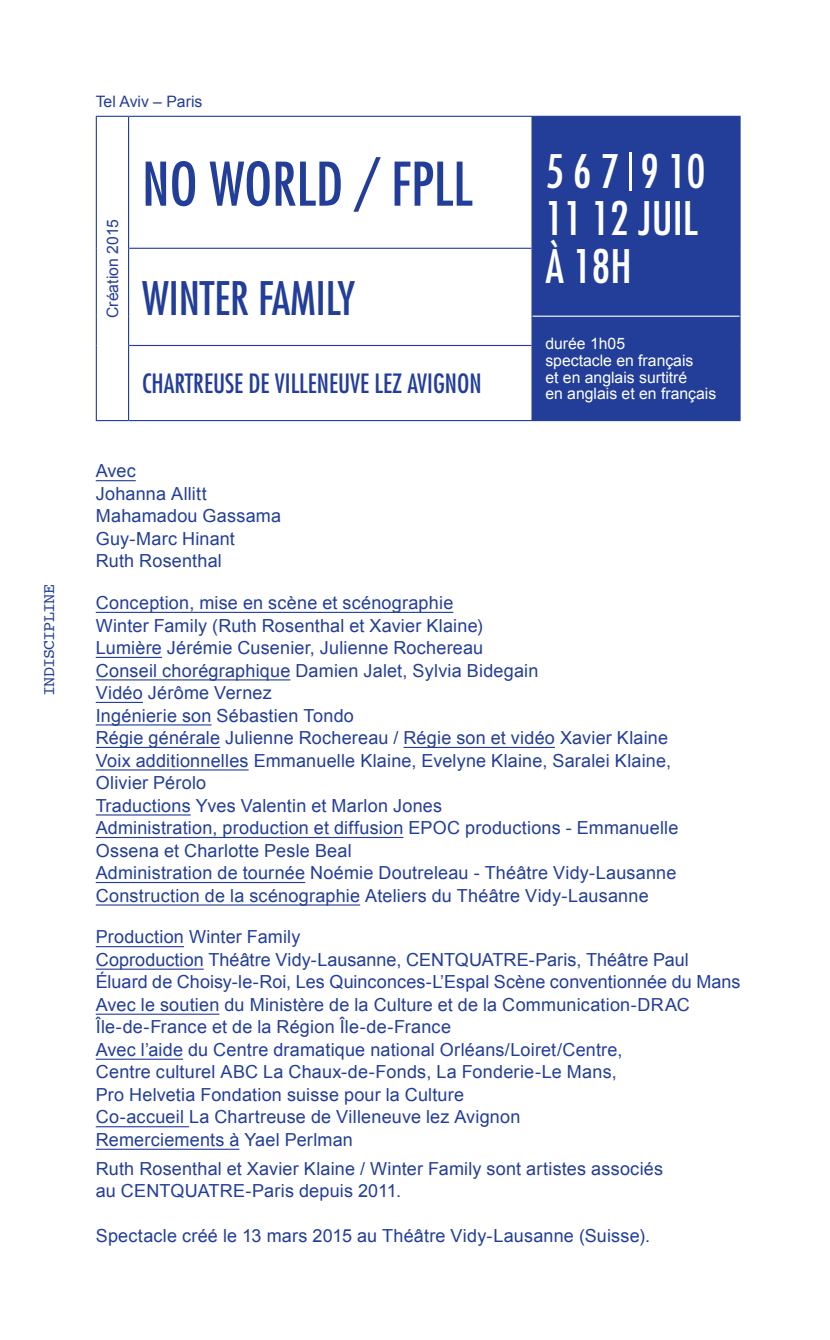
<style>
.page{position:relative;width:830px;height:1340px;background:#fff}
.page>*{position:absolute;margin:0;border:0;box-sizing:border-box;transform-origin:0 0}
.t1{font:condensed 58.5px "Futura LT";color:#233e98}
.t2{font:condensed 45px/47.2px "Futura LT";color:#fff}
.t3{font:condensed 45px "Futura LT";color:#233e98}
.t4{font:condensed 25.88px "Futura LT";color:#233e98}
.t5{font:18px/22.5px "Arial";letter-spacing:.01em;color:#233e98}
.t6{font:16.88px "Courier";letter-spacing:-.045em;color:#233e98}
.t7{font:15.75px/16.9px "Arial";color:#fff}
.t8{font:15.75px "Arial";color:#233e98}
</style>
<div class="page">
<hr style="left:96px;top:480px;width:40px;height:1px;background:#233e98">
<hr style="left:96px;top:612px;width:357px;height:1px;background:#233e98">
<hr style="left:96px;top:657px;width:66px;height:1px;background:#233e98">
<hr style="left:96px;top:679px;width:194px;height:1px;background:#233e98">
<hr style="left:96px;top:702px;width:47px;height:1px;background:#233e98">
<hr style="left:96px;top:724px;width:115px;height:1px;background:#233e98">
<hr style="left:96px;top:747px;width:124px;height:1px;background:#233e98">
<hr style="left:403px;top:747px;width:151px;height:1px;background:#233e98">
<hr style="left:96px;top:769px;width:152px;height:1px;background:#233e98">
<hr style="left:96px;top:814px;width:95px;height:1px;background:#233e98">
<hr style="left:96px;top:837px;width:307px;height:1px;background:#233e98">
<hr style="left:96px;top:882px;width:209px;height:1px;background:#233e98">
<hr style="left:96px;top:904px;width:264px;height:1px;background:#233e98">
<hr style="left:96px;top:946px;width:88px;height:1px;background:#233e98">
<hr style="left:96px;top:968px;width:107px;height:1px;background:#233e98">
<hr style="left:96px;top:1013px;width:123px;height:1px;background:#233e98">
<hr style="left:96px;top:1058px;width:87px;height:1px;background:#233e98">
<hr style="left:96px;top:1126px;width:93px;height:1px;background:#233e98">
<hr style="left:96px;top:1148px;width:143px;height:1px;background:#233e98">
<div style="left:532px;top:117px;width:207px;height:303px;background:#233e98"></div>
<hr style="left:128px;top:117px;width:1px;height:131px;background:#233e98">
<hr style="left:531px;top:117px;width:1px;height:131px;background:#233e98">
<hr style="left:128px;top:248px;width:1px;height:68px;background:#233e98">
<svg style="left:128px;top:316px;width:1px;height:29px"></svg>
<hr style="left:128px;top:345px;width:1px;height:75px;background:#233e98">
<hr style="left:531px;top:248px;width:1px;height:68px;background:#233e98">
<svg style="left:531px;top:316px;width:1px;height:29px"></svg>
<hr style="left:531px;top:345px;width:1px;height:75px;background:#233e98">
<hr style="left:129px;top:248px;width:402px;height:1px;background:#233e98">
<hr style="left:129px;top:345px;width:402px;height:1px;background:#233e98">
<hr style="left:96px;top:116px;width:32px;height:1px;background:#233e98">
<hr style="left:96px;top:117px;width:1px;height:131px;background:#233e98">
<hr style="left:96px;top:248px;width:1px;height:68px;background:#233e98">
<svg style="left:96px;top:316px;width:1px;height:29px"></svg>
<hr style="left:96px;top:345px;width:1px;height:75px;background:#233e98">
<hr style="left:96px;top:420px;width:32px;height:1px;background:#233e98">
<hr style="left:128px;top:116px;width:403px;height:1px;background:#233e98">
<hr style="left:531px;top:116px;width:209px;height:1px;background:#233e98">
<hr style="left:739px;top:117px;width:1px;height:131px;background:#233e98">
<hr style="left:739px;top:248px;width:1px;height:68px;background:#233e98">
<svg style="left:739px;top:316px;width:1px;height:29px"></svg>
<hr style="left:739px;top:345px;width:1px;height:75px;background:#233e98">
<hr style="left:128px;top:420px;width:403px;height:1px;background:#233e98">
<hr style="left:531px;top:420px;width:209px;height:1px;background:#233e98">
<hr style="left:532px;top:315px;width:207px;height:2px;background:#fff">
<hr style="left:628px;top:152px;width:3px;height:38px;background:#fff">
<p class="t6" style="left:36px;top:696px;width:114px;rotate:-90deg">indiscipline</p>
<p class="t8" style="left:96px;top:91px;width:108px">Tel Aviv – Paris</p>
<p class="t8" style="left:102px;top:318px;width:100px;rotate:-90deg">Création 2015</p>
<h1 class="t1" style="left:142px;top:149px;width:564px">NO WORLD / FPLL <sup>5</sup> <sup>6</sup> <sup>7</sup> <sup>9</sup> <sup>10</sup></h1>
<h2 class="t2" style="left:545px;top:195px;width:151px">11 12 JUIL<br>À 18H</h2>
<h2 class="t3" style="left:142px;top:271px;width:214px">WINTER FAMILY</h2>
<h3 class="t4" style="left:142px;top:368px;width:341px">CHARTREUSE DE VILLENEUVE LEZ AVIGNON</h3>
<p class="t7" style="left:545px;top:335px;width:172px">durée 1h05<br>spectacle en français<br>et en anglais surtitré<br>en anglais et en français</p>
<p class="t5" style="left:96px;top:460px;width:187px">Avec<br>Johanna Allitt<br>Mahamadou Gassama<br>Guy-Marc Hinant<br>Ruth Rosenthal</p>
<p class="t5" style="left:96px;top:591px;width:584px">Conception, mise en scène et scénographie<br>Winter Family (Ruth Rosenthal et Xavier Klaine)<br>Lumière Jérémie Cusenier, Julienne Rochereau<br>Conseil chorégraphique Damien Jalet, Sylvia Bidegain<br>Vidéo Jérôme Vernez<br>Ingénierie son Sébastien Tondo<br>Régie générale Julienne Rochereau / Régie son et vidéo Xavier Klaine Voix additionnelles Emmanuelle Klaine, Evelyne Klaine, Saralei Klaine, Olivier Pérolo<br>Traductions Yves Valentin et Marlon Jones<br>Administration, production et diffusion EPOC productions - Emmanuelle Ossena et Charlotte Pesle Beal<br>Administration de tournée Noémie Doutreleau - Théâtre Vidy-Lausanne Construction de la scénographie Ateliers du Théâtre Vidy-Lausanne</p>
<p class="t5" style="left:96px;top:925px;width:646px">Production Winter Family<br>Coproduction Théâtre Vidy-Lausanne, CENTQUATRE-Paris, Théâtre Paul Éluard de Choisy-le-Roi, Les Quinconces-L’Espal Scène conventionnée du Mans Avec le soutien du Ministère de la Culture et de la Communication-DRAC Île-de-France et de la Région Île-de-France<br>Avec l’aide du Centre dramatique national Orléans/Loiret/Centre,<br>Centre culturel ABC La Chaux-de-Fonds, La Fonderie-Le Mans,<br>Pro Helvetia Fondation suisse pour la Culture<br>Co-accueil La Chartreuse de Villeneuve lez Avignon<br>Remerciements à Yael Perlman</p>
<p class="t5" style="left:96px;top:1157px;width:568px">Ruth Rosenthal et Xavier Klaine / Winter Family sont artistes associés au CENTQUATRE-Paris depuis 2011.</p>
<p class="t5" style="left:96px;top:1224px;width:555px">Spectacle créé le 13 mars 2015 au Théâtre Vidy-Lausanne (Suisse).</p>
</div>
